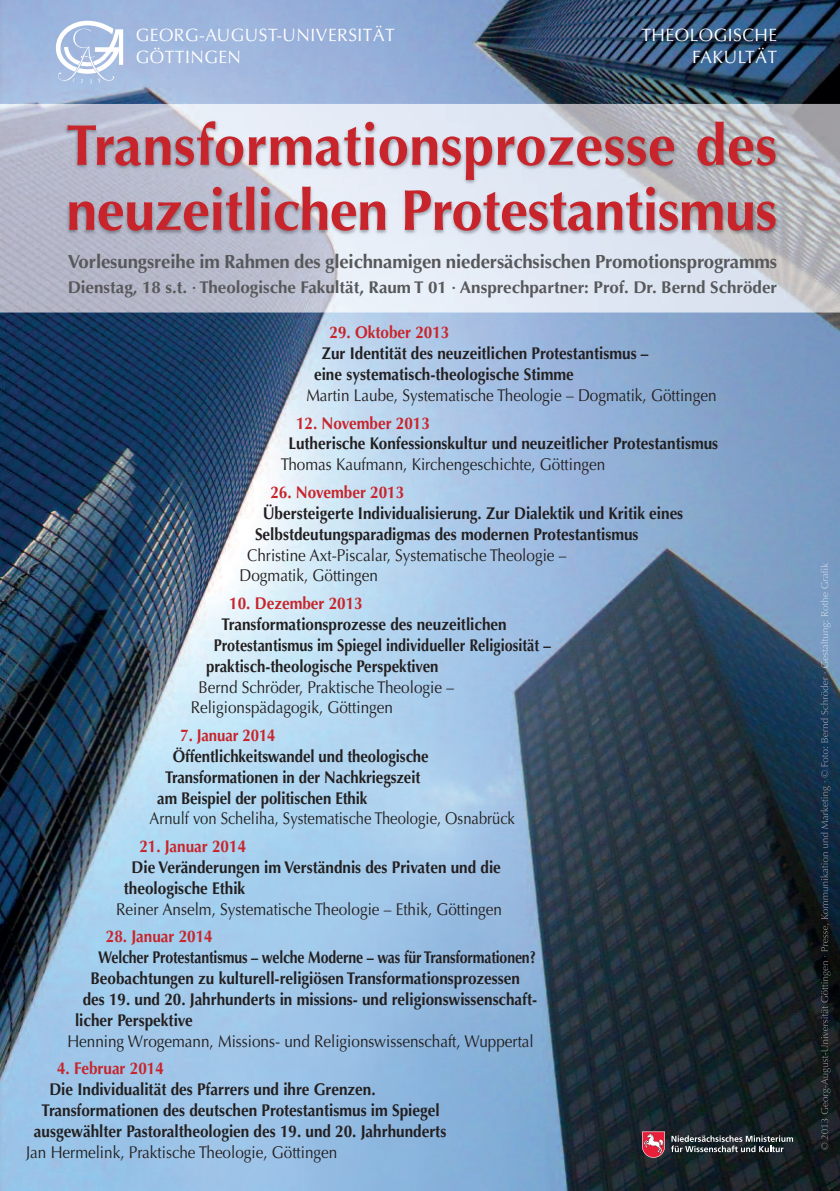
<style>
.page{position:relative;width:840px;height:1191px;background:#fff}
.page>*{position:absolute;margin:0;border:0;box-sizing:border-box;transform-origin:0 0}
.t1{font:700 57.6px/65px "Optima LT";letter-spacing:-.01em;color:#c8242b}
.t2{font:700 19px "Optima LT";letter-spacing:-.005em;color:#57585a}
.t3{font:17.8px/22px "Optima LT";letter-spacing:.03em;color:#fff}
.t4{font:700 17px/20.8px "Optima LT";color:#231f20;scale:.9 1}
.t5{font:17px/20.8px "Optima LT";color:#231f20;scale:.9 1}
.t6{font:700 17px "Optima LT";color:#231f20;scale:.88 1}
.t7{font:700 17px "Optima LT";color:#c8242b;scale:.9 1}
.t8{font:700 17px "Optima LT";color:#57585a}
.t9{font:700 17px "Optima LT";color:#231f20;scale:.83 1}
.t10{font:700 17px "Optima LT";color:#231f20;scale:.85 1}
.t11{font:17px "Optima LT";color:#231f20;scale:.87 1}
.t12{font:700 17px "Optima LT";color:#c8242b;scale:.88 1}
</style>
<div class="page">
<img style="left:0;top:0;width:839px;height:1191px">
<img style="left:820px;top:1088px;width:10px;height:62px">
<svg style="left:56px;top:21px;width:67px;height:63px"></svg>
<img style="left:0;top:104px;width:839px;height:208px">
<img style="left:0;top:105px;width:839px;height:162px">
<svg style="left:641px;top:1131px;width:23px;height:26px"></svg>
<svg style="left:670px;top:1135px;width:122px;height:17px;background:#555c60"></svg>
<p class="t3" style="left:136px;top:26px;width:260px">GEORG-AUGUST-UNIVERSITÄT<br>GÖTTINGEN</p>
<p class="t3" style="left:641px;top:26px;width:137px;text-align:right">THEOLOGISCHE<br>FAKULTÄT</p>
<h1 class="t1" style="left:66px;top:118px;width:712px">Transformationsprozesse des neuzeitlichen Protestantismus</h1>
<p class="t2" style="left:68px;top:254px;width:710px">Vorlesungsreihe im Rahmen des gleichnamigen niedersächsischen Promotionsprogramms</p>
<p class="t8" style="left:68px;top:280px;width:710px">Dienstag, 18 s.t. · Theologische Fakultät, Raum T 01 · Ansprechpartner: Prof. Dr. Bernd Schröder</p>
<p class="t7" style="left:329px;top:326px;width:135px">29. Oktober 2013</p>
<p class="t4" style="left:314px;top:345px;width:373px;text-indent:8px">Zur Identität des neuzeitlichen Protestantismus – eine systematisch-theologische Stimme</p>
<p class="t5" style="left:306px;top:386px;width:457px">Martin Laube, Systematische Theologie – Dogmatik, Göttingen</p>
<p class="t7" style="left:296px;top:416px;width:150px">12. November 2013</p>
<p class="t4" style="left:288px;top:435px;width:479px">Lutherische Konfessionskultur und neuzeitlicher Protestantismus</p>
<p class="t5" style="left:280px;top:456px;width:362px">Thomas Kaufmann, Kirchengeschichte, Göttingen</p>
<p class="t7" style="left:270px;top:485px;width:150px">26. November 2013</p>
<p class="t4" style="left:255px;top:504px;width:477px;text-indent:8px">Übersteigerte Individualisierung. Zur Dialektik und Kritik eines<br>Selbstdeutungsparadigmas des modernen Protestantismus</p>
<p class="t5" style="left:239px;top:546px;width:364px;text-indent:8px">Christine Axt-Piscalar, Systematische Theologie –<br>Dogmatik, Göttingen</p>
<p class="t7" style="left:229px;top:596px;width:150px">10. Dezember 2013</p>
<p class="t4" style="left:221px;top:615px;width:318px">Transformationsprozesse des neuzeitlichen</p>
<p class="t10" style="left:214px;top:638px;width:398px">Protestantismus im Spiegel individueller Religiosität –</p>
<p class="t6" style="left:206px;top:659px;width:265px">praktisch-theologische Perspektiven</p>
<p class="t5" style="left:190px;top:678px;width:294px;text-indent:8px">Bernd Schröder, Praktische Theologie –<br>Religionspädagogik, Göttingen</p>
<p class="t12" style="left:180px;top:728px;width:110px">7. Januar 2014</p>
<p class="t6" style="left:173px;top:749px;width:292px">Öffentlichkeitswandel und theologische</p>
<p class="t6" style="left:165px;top:770px;width:291px">Transformationen in der Nachkriegszeit</p>
<p class="t6" style="left:157px;top:791px;width:240px">am Beispiel der politischen Ethik</p>
<p class="t11" style="left:149px;top:811px;width:421px">Arnulf von Scheliha, Systematische Theologie, Osnabrück</p>
<p class="t7" style="left:139px;top:839px;width:120px">21. Januar 2014</p>
<p class="t4" style="left:124px;top:858px;width:420px;text-indent:8px">Die Veränderungen im Verständnis des Privaten und die theologische Ethik</p>
<p class="t5" style="left:116px;top:900px;width:430px">Reiner Anselm, Systematische Theologie – Ethik, Göttingen</p>
<p class="t7" style="left:106px;top:929px;width:120px">28. Januar 2014</p>
<p class="t9" style="left:98px;top:950px;width:528px">Welcher Protestantismus – welche Moderne – was für Transformationen?</p>
<p class="t4" style="left:90px;top:969px;width:478px">Beobachtungen zu kulturell-religiösen Transformationsprozessen</p>
<p class="t4" style="left:83px;top:990px;width:506px">des 19. und 20. Jahrhunderts in missions- und religionswissenschaft-</p>
<p class="t4" style="left:75px;top:1011px;width:132px">licher Perspektive</p>
<p class="t5" style="left:67px;top:1032px;width:519px">Henning Wrogemann, Missions- und Religionswissenschaft, Wuppertal</p>
<p class="t7" style="left:57px;top:1061px;width:120px">4. Februar 2014</p>
<p class="t4" style="left:49px;top:1080px;width:364px">Die Individualität des Pfarrers und ihre Grenzen.</p>
<p class="t4" style="left:42px;top:1101px;width:443px">Transformationen des deutschen Protestantismus im Spiegel</p>
<p class="t4" style="left:34px;top:1122px;width:459px">ausgewählter Pastoraltheologien des 19. und 20. Jahrhunderts</p>
<p class="t5" style="left:26px;top:1143px;width:347px">Jan Hermelink, Praktische Theologie, Göttingen</p>
</div>
